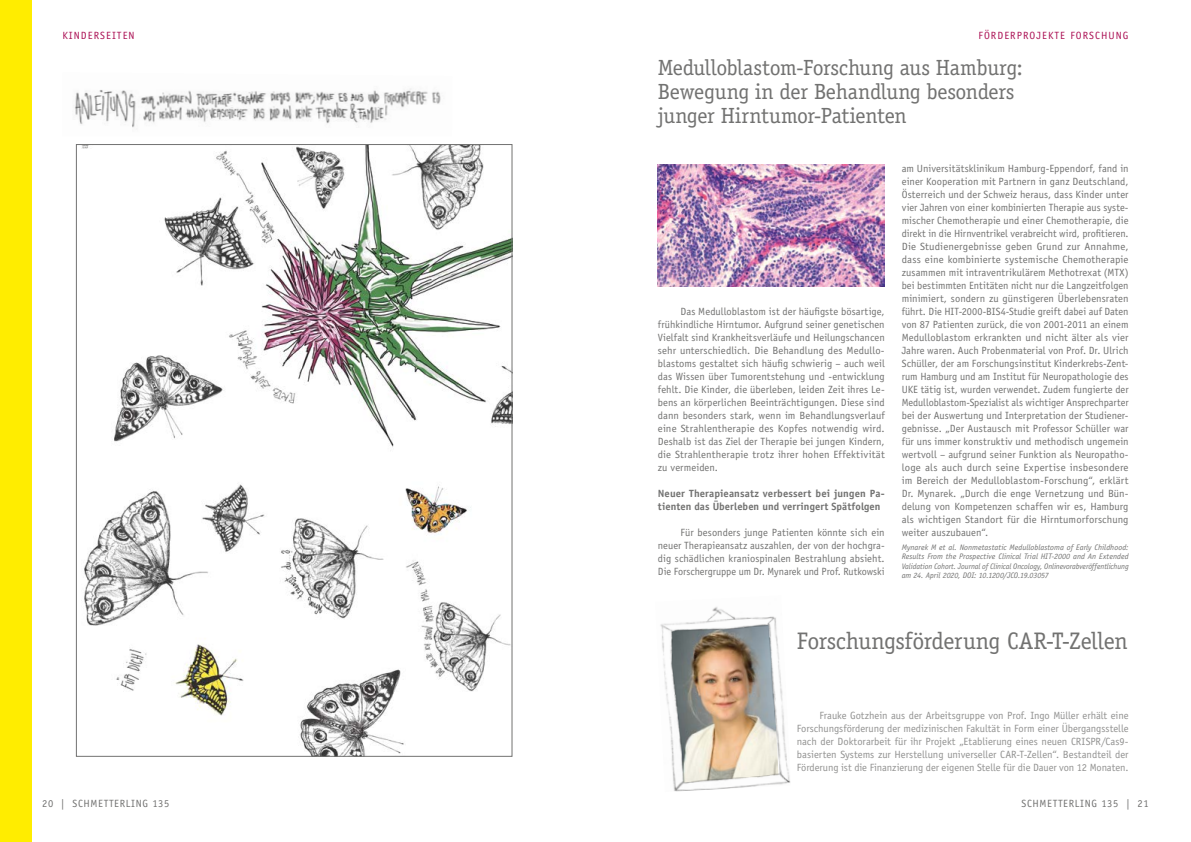
<style>
.page{position:relative;width:1191px;height:842px;background:#fff}
.page>*{position:absolute;margin:0;border:0;box-sizing:border-box;transform-origin:0 0}
.t1{font:24px "Officina Serif Std";letter-spacing:-.015em;color:#727271}
.t2{font:22px/24px "Officina Serif Std";letter-spacing:-.015em;color:#727271}
.t3{font:10.5px/13px "Officina Sans Std";letter-spacing:.01em;color:#727271;text-align:justify}
.t4{font:10.5px/13px "Officina Sans Std";letter-spacing:-.01em;color:#929291;text-align:justify}
.t5{font:700 10.5px/13px "Officina Sans Std";letter-spacing:.01em;color:#727271}
.t6{font:10.5px "Officina Sans Std";letter-spacing:.06em;color:#727271}
.t7{font:10.5px "Officina Sans Std";letter-spacing:.1em;color:#ab1054}
.t8{font:italic 8px/9.6px "Officina Sans Std";letter-spacing:-.01em;color:#727271;text-align:justify}
</style>
<div class="page">
<img style="left:660px;top:607px;width:131px;height:185px">
<img style="left:658px;top:164px;width:226px;height:122px">
<div style="left:0;top:0;width:31px;height:842px;background:#ffed00"></div>
<img style="left:74px;top:88px;width:367px;height:40px">
<img style="left:82px;top:146px;width:428px;height:609px">
<div style="left:82px;top:150px;width:33px;height:213px;background:#fff"></div>
<p class="t7" style="left:62px;top:29px;width:74px">KINDERSEITEN</p>
<p class="t7" style="left:978px;top:29px;width:151px">FÖRDERPROJEKTE FORSCHUNG</p>
<h2 class="t2" style="left:658px;top:56px;width:367px">Medulloblastom-Forschung aus Hamburg:<br>Bewegung in der Behandlung besonders junger Hirntumor-Patienten</h2>
<p class="t3" style="left:658px;top:305px;width:228px;text-indent:23px">Das Medulloblastom ist der häufigste bösartige, frühkindliche Hirntumor. Aufgrund seiner genetischen Vielfalt sind Krankheitsverläufe und Heilungschancen sehr unterschiedlich. Die Behandlung des Medullo&shy;blastoms gestaltet sich häufig schwierig – auch weil das Wissen über Tumorentstehung und -entwicklung fehlt. Die Kinder, die überleben, leiden Zeit ihres Le&shy;bens an körperlichen Beeinträchtigungen. Diese sind dann besonders stark, wenn im Behandlungsverlauf eine Strahlentherapie des Kopfes notwendig wird.<br>Deshalb ist das Ziel der Therapie bei jungen Kindern, die Strahlentherapie trotz ihrer hohen Effektivität zu vermeiden.</p>
<p class="t5" style="left:658px;top:487px;width:228px">Neuer Therapieansatz verbessert bei jungen Pa&shy;tienten das Überleben und verringert Spätfolgen</p>
<p class="t3" style="left:658px;top:526px;width:228px;text-indent:23px">Für besonders junge Patienten könnte sich ein neuer Therapieansatz auszahlen, der von der hochgra&shy;dig schädlichen kraniospinalen Bestrahlung absieht.<br>Die Forschergruppe um Dr. Mynarek und Prof. Rutkowski</p>
<p class="t3" style="left:901px;top:162px;width:228px">am Universitätsklinikum Hamburg-Eppendorf, fand in einer Kooperation mit Partnern in ganz Deutschland, Österreich und der Schweiz heraus, dass Kinder unter vier Jahren von einer kombinierten Therapie aus syste&shy;mischer Chemotherapie und einer Chemotherapie, die direkt in die Hirnventrikel verabreicht wird, profitieren.<br>Die Studienergebnisse geben Grund zur Annahme, dass eine kombinierte systemische Chemotherapie zusammen mit intraventrikulärem Methotrexat (MTX) bei bestimmten Entitäten nicht nur die Langzeitfolgen minimiert, sondern zu günstigeren Überlebensraten führt. Die HIT-2000-BIS4-Studie greift dabei auf Daten von 87 Patienten zurück, die von 2001-2011 an einem Medulloblastom erkrankten und nicht älter als vier Jahre waren. Auch Probenmaterial von Prof. Dr. Ulrich Schüller, der am Forschungsinstitut Kinderkrebs-Zent&shy;rum Hamburg und am Institut für Neuropathologie des UKE tätig ist, wurden verwendet. Zudem fungierte der Medulloblastom-Spezialist als wichtiger Ansprechparter bei der Auswertung und Interpretation der Studiener&shy;gebnisse. „Der Austausch mit Professor Schüller war für uns immer konstruktiv und methodisch ungemein wertvoll – aufgrund seiner Funktion als Neuropatho&shy;loge als auch durch seine Expertise insbesondere im Bereich der Medulloblastom-Forschung“, erklärt Dr. Mynarek. „Durch die enge Vernetzung und Bün&shy;delung von Kompetenzen schaffen wir es, Hamburg als wichtigen Standort für die Hirntumorforschung weiter auszubauen“.</p>
<p class="t8" style="left:901px;top:542px;width:228px">Mynarek M et al. Nonmetastatic Medulloblastoma of Early Childhood:<br>Results From the Prospective Clinical Trial HIT-2000 and An Extended Validation Cohort. Journal of Clinical Oncology, Onlinevorabveröffentlichung am 24. April 2020, DOI: 10.1200/JCO.19.03057</p>
<h1 class="t1" style="left:797px;top:627px;width:332px">Forschungsförderung CAR-T-Zellen</h1>
<p class="t4" style="left:797px;top:709px;width:333px;text-indent:23px">Frauke Gotzhein aus der Arbeitsgruppe von Prof. Ingo Müller erhält eine Forschungsförderung der medizinischen Fakultät in Form einer Übergangsstelle nach der Doktorarbeit für ihr Projekt „Etablierung eines neuen CRISPR/Cas9- basierten Systems zur Herstellung universeller CAR-T-Zellen“. Bestandteil der Förderung ist die Finanzierung der eigenen Stelle für die Dauer von 12 Monaten.</p>
<p class="t6" style="left:42px;top:797px;width:129px">20 | SCHMETTERLING 135</p>
<p class="t6" style="left:1021px;top:797px;width:129px">SCHMETTERLING 135 | 21</p>
</div>
